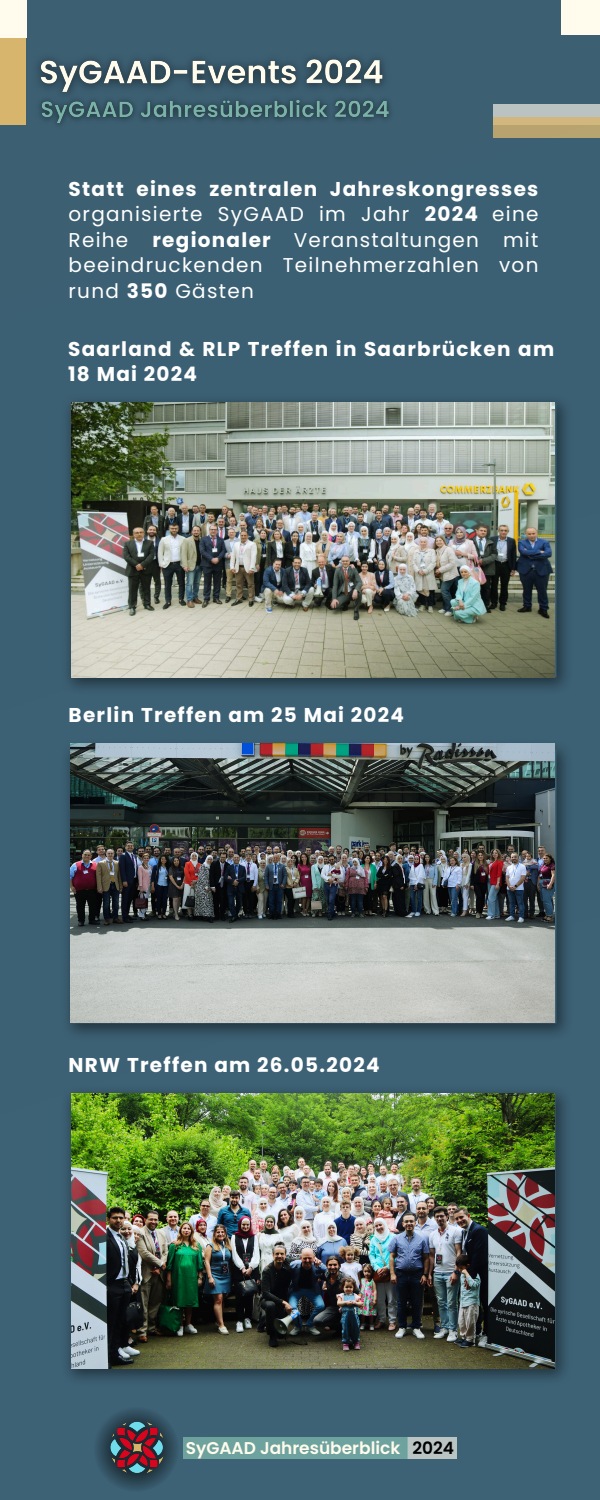
<style>
.page{position:relative;width:600px;height:1500px;background:#3c6073}
.page>*{position:absolute;margin:0;border:0;box-sizing:border-box;transform-origin:0 0}
.t1{font:20px/25.5px "Poppins";letter-spacing:.065em;color:#fff;text-align:justify}
.t2{font:700 20px/25.5px "Poppins";letter-spacing:.065em;color:#fff}
.t3{font:600 17px "Poppins";color:#fffbed}
.s1{font-weight:700}
.s2{color:#000}
</style>
<div class="page">
<div style="left:0;top:0;width:26px;height:124px;background:#d7b56d"></div>
<div style="left:0;top:0;width:27px;height:38px;background:#fffbed"></div>
<div style="left:561px;top:0;width:39px;height:34px;background:#fffbed"></div>
<img style="left:39px;top:108px;width:352px;height:17px">
<div style="left:493px;top:104px;width:107px;height:21px;background:#bac3c1"></div>
<svg style="left:493px;top:117px;width:107px;height:21px;background:#c1aa73"></svg>
<div style="left:407px;top:1437px;width:50px;height:22px;background:#bac5c3"></div>
<div style="left:183px;top:1437px;width:224px;height:22px;background:#6ea29e"></div>
<svg style="left:93px;top:1406px;width:85px;height:85px"></svg>
<img style="left:110px;top:1420px;width:54px;height:55px">
<img style="left:68px;top:401px;width:498px;height:287px">
<img style="left:72px;top:403px;width:483px;height:274px">
<img style="left:68px;top:748px;width:498px;height:286px">
<img style="left:68px;top:1092px;width:497px;height:287px">
<img style="left:72px;top:1094px;width:483px;height:274px">
<img style="left:70px;top:743px;width:485px;height:279px">
<img style="left:38px;top:57px;width:352px;height:51px">
<p class="t1" style="left:69px;top:176px;width:471px"><span class="s1">Statt eines zentralen Jahreskongresses </span>organisierte SyGAAD im Jahr <span class="s1">2024</span> eine Reihe <span class="s1">regionaler</span> Veranstaltungen mit beeindruckenden Teilnehmerzahlen von rund <span class="s1">350</span> Gästen</p>
<h3 class="t2" style="left:68px;top:336px;width:488px">Saarland &amp; RLP Treffen in Saarbrücken am<br>18 Mai 2024</h3>
<h2 class="t2" style="left:69px;top:703px;width:337px">Berlin Treffen am 25 Mai 2024</h2>
<p class="t2" style="left:69px;top:1053px;width:313px">NRW Treffen am 26.05.2024</p>
<h2 class="t3" style="left:186px;top:1436px;width:270px">SyGAAD Jahresüberblick <span class="s2">2024</span></h2>
</div>
